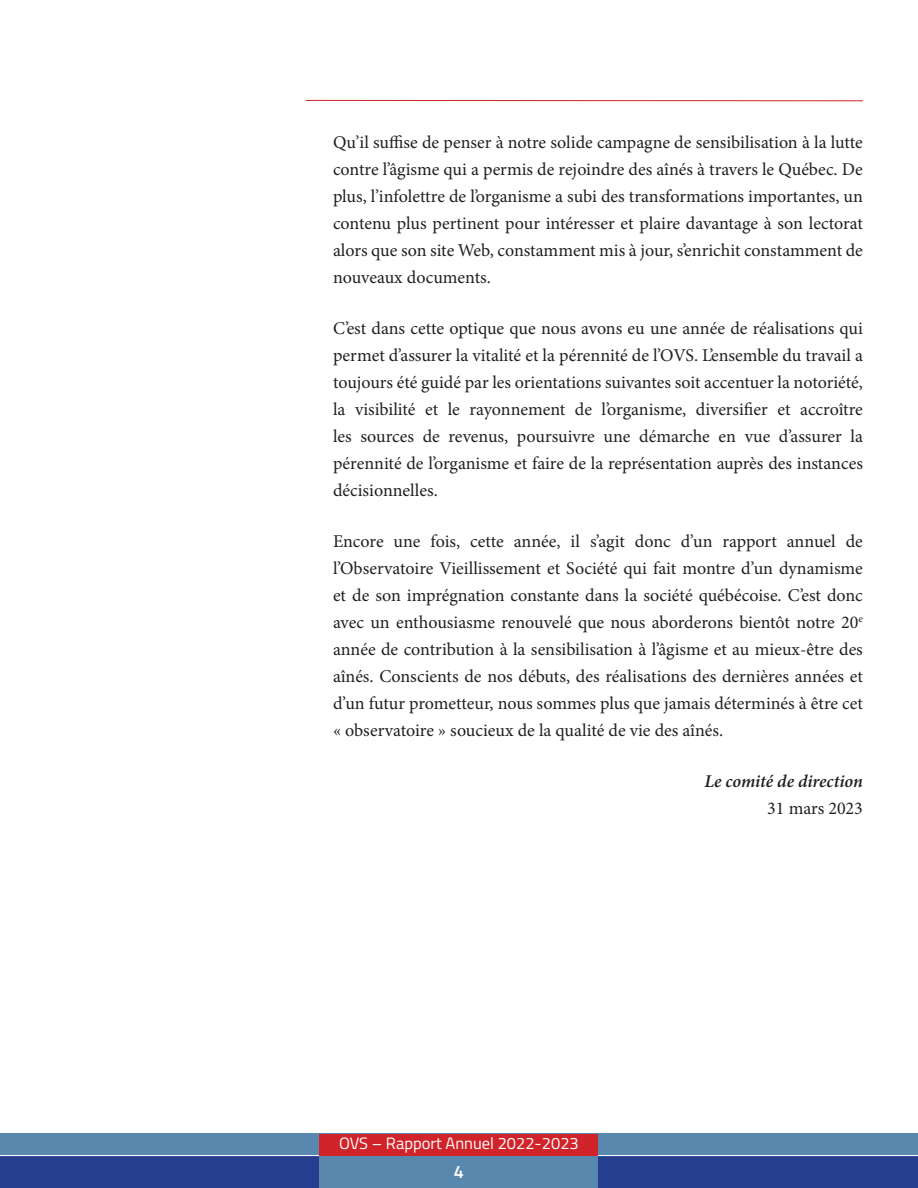
<style>
.page{position:relative;width:918px;height:1188px;background:#fff}
.page>*{position:absolute;margin:0;border:0;box-sizing:border-box;transform-origin:0 0}
.t1{font:18px/27px "Minion Pro";color:#231f20;text-align:justify}
.t2{font:italic 600 18px "Minion Pro";letter-spacing:-.005em;color:#231f20}
.t3{font:600 18px "Titillium";color:#fff}
.t4{font:16.5px "Titillium";color:#fff}
</style>
<div class="page">
<div style="left:0;top:1155px;width:918px;height:33px;background:#253f8e"></div>
<div style="left:0;top:1133px;width:918px;height:22px;background:#5888ae"></div>
<div style="left:320px;top:1134px;width:278px;height:23px;background:#d1232a"></div>
<div style="left:320px;top:1157px;width:278px;height:31px;background:#5888ae"></div>
<hr style="left:306px;top:100px;width:557px;height:1px;background:#d1232a">
<p class="t1" style="left:333px;top:129px;width:531px">Qu’il suffise de penser à notre solide campagne de sensibilisation à la lutte contre l’âgisme qui a permis de rejoindre des aînés à travers le Québec. De plus, l’infolettre de l’organisme a subi des transformations importantes, un contenu plus pertinent pour intéresser et plaire davantage à son lectorat alors que son site Web, constamment mis à jour, s’enrichit constamment de nouveaux documents.</p>
<p class="t1" style="left:333px;top:315px;width:531px">C’est dans cette optique que nous avons eu une année de réalisations qui permet d’assurer la vitalité et la pérennité de l’OVS. L’ensemble du travail a toujours été guidé par les orientations suivantes soit accentuer la notoriété, la visibilité et le rayonnement de l’organisme, diversifier et accroître les sources de revenus, poursuivre une démarche en vue d’assurer la pérennité de l’organisme et faire de la représentation auprès des instances décisionnelles.</p>
<p class="t1" style="left:333px;top:528px;width:531px">Encore une fois, cette année, il s’agit donc d’un rapport annuel de l’Observatoire Vieillissement et Société qui fait montre d’un dynamisme et de son imprégnation constante dans la société québécoise. C’est donc avec un enthousiasme renouvelé que nous aborderons bientôt notre 20<sup>e </sup>année de contribution à la sensibilisation à l’âgisme et au mieux-être des aînés. Conscients de nos débuts, des réalisations des dernières années et d’un futur prometteur, nous sommes plus que jamais déterminés à être cet « observatoire » soucieux de la qualité de vie des aînés.</p>
<p class="t2" style="left:704px;top:769px;width:160px">Le comité de direction</p>
<p class="t1" style="left:767px;top:795px;width:97px">31 mars 2023</p>
<p class="t4" style="left:339px;top:1132px;width:241px">OVS – Rapport Annuel 2022-2023</p>
<p class="t3" style="left:454px;top:1158px;width:12px">4</p>
</div>
